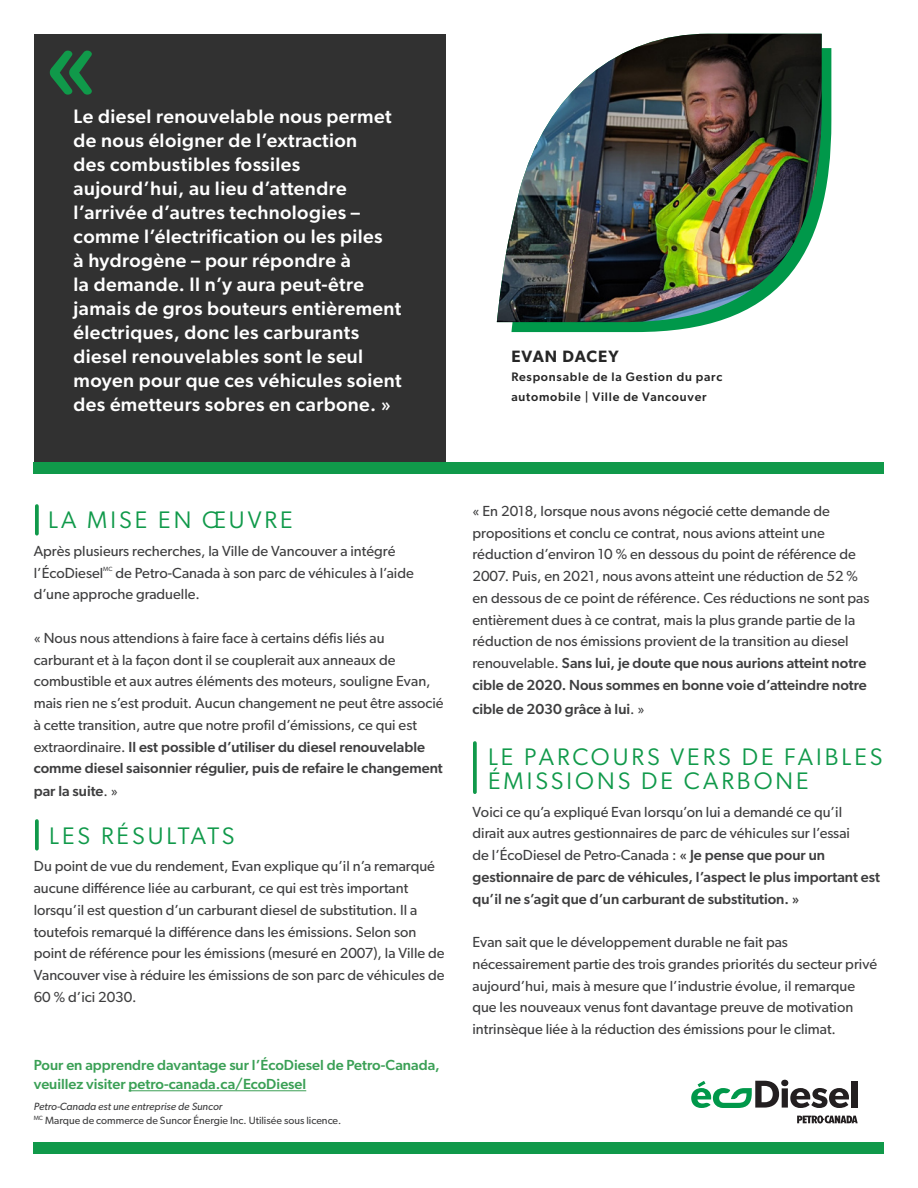
<style>
.page{position:relative;width:918px;height:1188px;background:#fff}
.page>*{position:absolute;margin:0;border:0;box-sizing:border-box;transform-origin:0 0}
.t1{font:112.05px "Hira Maru Pro N W4";color:#10994a}
.t2{font:24px/24px "Gibson";letter-spacing:.125em;color:#10994a}
.t3{font:500 19.5px/24px "Gibson";letter-spacing:.02em;color:#fff}
.t4{font:600 16.5px "Gibson";letter-spacing:.06em;color:#262626}
.t5{font:14.7px/21.8px "Gibson";color:#3e3e3f}
.t6{font:500 14.7px/19.5px "Gibson";color:#3ba056}
.t7{font:500 14.7px "Gibson";color:#3e3e3f}
.t8{font:500 12.3px/19.4px "Gibson";letter-spacing:.06em;color:#262626}
.t9{font:10.5px "Gibson";color:#3e3e3f}
.t10{font:italic 10.5px "Gibson";color:#3e3e3f}
.t11{font:6.15px "Gibson";color:#3e3e3f}
.s1{font-weight:500}
.s2{font-weight:400}
</style>
<div class="page">
<div style="left:34px;top:1143px;width:850px;height:11px;background:#10994a"></div>
<hr style="left:129px;top:1090px;width:177px;height:1px;background:#3ba056">
<svg style="left:473px;top:743px;width:4px;height:49px"></svg>
<svg style="left:35px;top:506px;width:4px;height:28px"></svg>
<svg style="left:35px;top:821px;width:4px;height:28px"></svg>
<div style="left:34px;top:34px;width:412px;height:434px;background:#313131"></div>
<div style="left:34px;top:462px;width:850px;height:11px;background:#10994a"></div>
<svg style="left:511px;top:48px;width:320px;height:284px;fill:#01984a"></svg>
<img style="left:497px;top:34px;width:325px;height:288px">
<svg style="left:797px;top:1115px;width:61px;height:8px"></svg>
<svg style="left:691px;top:1080px;width:158px;height:28px"></svg>
<div style="left:851px;top:1081px;width:7px;height:27px;background:#231f20"></div>
<p class="t1" style="left:43px;top:-36px;width:56px">«</p>
<p class="t3" style="left:74px;top:103px;width:330px">Le diesel renouvelable nous permet de nous éloigner de l’extraction<br>des combustibles fossiles aujourd’hui, au lieu d’attendre l’arrivée d’autres technologies – comme l’électrification ou les piles<br>à hydrogène – pour répondre à<br>la demande. Il n’y aura peut-être jamais de gros bouteurs entièrement électriques, donc les carburants diesel renouvelables sont le seul moyen pour que ces véhicules soient des émetteurs sobres en carbone. »</p>
<p class="t4" style="left:512px;top:346px;width:109px">EVAN DACEY</p>
<p class="t8" style="left:512px;top:367px;width:212px">Responsable de la Gestion du parc automobile | Ville de Vancouver</p>
<p class="t2" style="left:48px;top:508px;width:246px">LA MISE EN ŒUVRE</p>
<p class="t5" style="left:34px;top:540px;width:363px">Après plusieurs recherches, la Ville de Vancouver a intégré l’ÉcoDiesel</p>
<p class="t11" style="left:103px;top:565px;width:11px">MC</p>
<p class="t5" style="left:34px;top:561px;width:382px;text-indent:82px">de Petro-Canada à son parc de véhicules à l’aide d’une approche graduelle.</p>
<p class="t5" style="left:34px;top:627px;width:411px">« Nous nous attendions à faire face à certains défis liés au carburant et à la façon dont il se couplerait aux anneaux de combustible et aux autres éléments des moteurs, souligne Evan, mais rien ne s’est produit. Aucun changement ne peut être associé à cette transition, autre que notre profil d’émissions, ce qui est extraordinaire. <span class="s1">Il est possible d’utiliser du diesel renouvelable comme diesel saisonnier régulier, puis de refaire le changement par la suite</span>. »</p>
<p class="t2" style="left:49px;top:823px;width:187px">LES RÉSULTATS</p>
<p class="t5" style="left:34px;top:855px;width:412px">Du point de vue du rendement, Evan explique qu’il n’a remarqué aucune différence liée au carburant, ce qui est très important lorsqu’il est question d’un carburant diesel de substitution. Il a toutefois remarqué la différence dans les émissions. Selon son point de référence pour les émissions (mesuré en 2007), la Ville de Vancouver vise à réduire les émissions de son parc de véhicules de 60 % d’ici 2030.</p>
<p class="t6" style="left:34px;top:1055px;width:408px">Pour en apprendre davantage sur l’ÉcoDiesel de Petro-Canada, veuillez visiter petro-canada.ca/EcoDiesel</p>
<p class="t10" style="left:34px;top:1100px;width:190px">Petro-Canada est une entreprise de Suncor</p>
<p class="t9" style="left:34px;top:1114px;width:309px"><sup>MC</sup> Marque de commerce de Suncor Énergie Inc. Utilisée sous licence.</p>
<p class="t5" style="left:472px;top:500px;width:399px">« En 2018, lorsque nous avons négocié cette demande de propositions et conclu ce contrat, nous avions atteint une réduction d’environ 10 % en dessous du point de référence de 2007. Puis, en 2021, nous avons atteint une réduction de 52 % en dessous de ce point de référence. Ces réductions ne sont pas entièrement dues à ce contrat, mais la plus grande partie de la réduction de nos émissions provient de la transition au diesel renouvelable. <span class="s1">Sans lui, je doute que nous aurions atteint notre cible de 2020. Nous sommes en bonne voie d’atteindre notre</span></p>
<p class="t7" style="left:472px;top:700px;width:174px">cible de 2030 grâce à lui<span class="s2">. »</span></p>
<p class="t2" style="left:488px;top:744px;width:396px">LE PARCOURS VERS DE FAIBLES<br>ÉMISSIONS DE CARBONE</p>
<p class="t5" style="left:472px;top:800px;width:409px">Voici ce qu’a expliqué Evan lorsqu’on lui a demandé ce qu’il<br>dirait aux autres gestionnaires de parc de véhicules sur l’essai<br>de l’ÉcoDiesel de Petro-Canada : <span class="s1">« Je pense que pour un gestionnaire de parc de véhicules, l’aspect le plus important est qu’il ne s’agit que d’un carburant de substitution. »</span></p>
<p class="t5" style="left:472px;top:931px;width:406px">Evan sait que le développement durable ne fait pas nécessairement partie des trois grandes priorités du secteur privé aujourd’hui, mais à mesure que l’industrie évolue, il remarque que les nouveaux venus font davantage preuve de motivation intrinsèque liée à la réduction des émissions pour le climat.</p>
</div>
